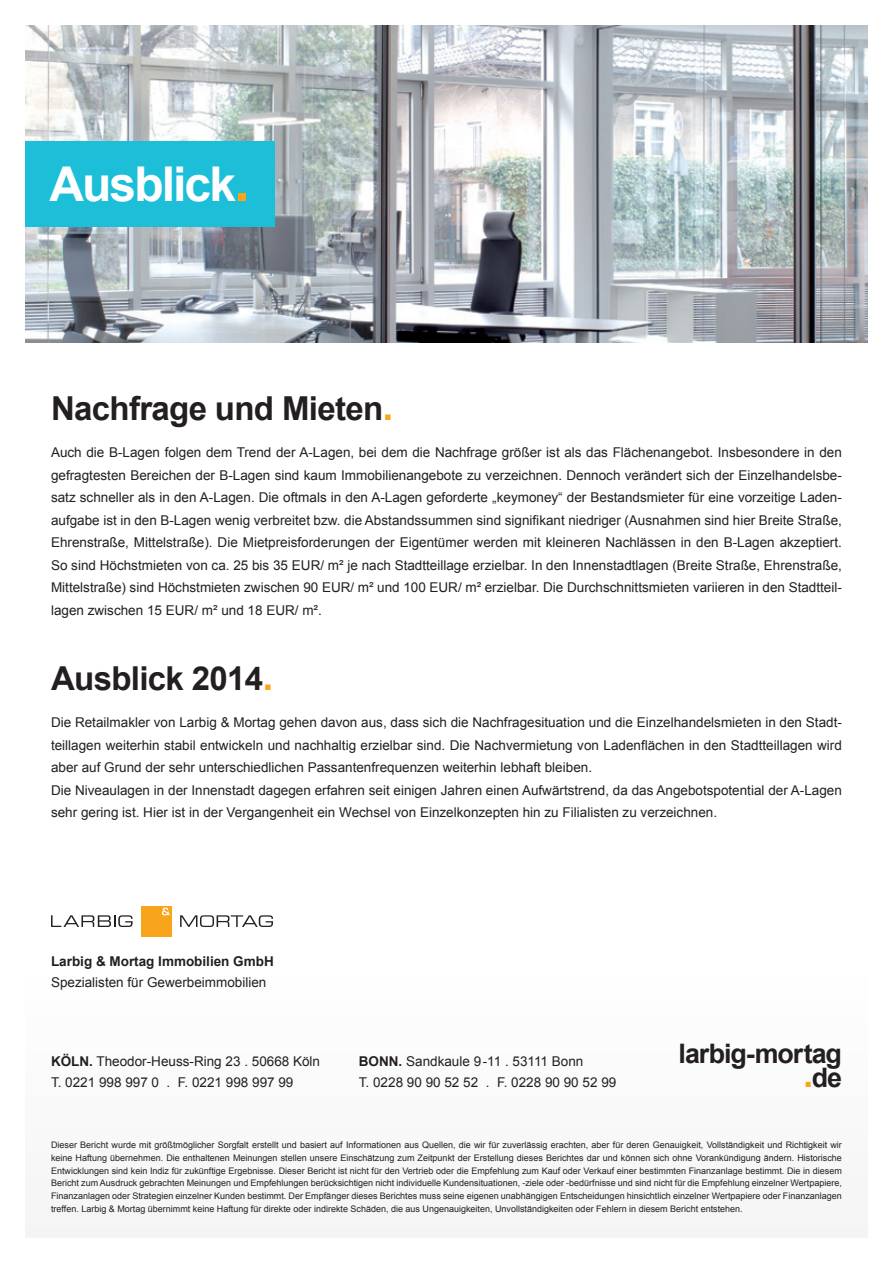
<style>
.page{position:relative;width:893px;height:1263px;background:#fff}
.page>*{position:absolute;margin:0;border:0;box-sizing:border-box;transform-origin:0 0}
.t1{font:700 48px "Arial";letter-spacing:-.04em;color:#fff}
.t2{font:700 33px "Arial";letter-spacing:-.02em;color:#231f20}
.t3{font:700 26.85px "Arial";letter-spacing:-.04em;color:#231f20}
.t4{font:13.5px/22.5px "Arial";color:#231f20;text-align:justify}
.t5{font:700 13.5px "Arial";color:#231f20}
.t6{font:9px/12.8px "Arial";color:#231f20;text-align:justify}
.s1{font-size:57px;color:#f9a51b}
.s2{font-size:39px;color:#f9a51b}
.s3{font-weight:700}
.s4{font-size:36.6px;color:#f9a51b}
</style>
<div class="page">
<div style="left:26px;top:972px;width:841px;height:265px;background:#f9f9f9"></div>
<svg style="left:51px;top:915px;width:82px;height:12px"></svg>
<svg style="left:180px;top:915px;width:93px;height:12px"></svg>
<div style="left:141px;top:906px;width:31px;height:30px;background:#f9a51b"></div>
<svg style="left:162px;top:907px;width:8px;height:8px"></svg>
<img style="left:26px;top:26px;width:841px;height:316px">
<div style="left:26px;top:141px;width:249px;height:85px;background:#1cbed8"></div>
<p class="t1" style="left:49px;top:152px;width:202px">Ausblick<span class="s1">.</span></p>
<p class="t2" style="left:51px;top:386px;width:344px">Nachfrage und Mieten<span class="s2">.</span></p>
<p class="t4" style="left:51px;top:441px;width:792px">Auch die B-Lagen folgen dem Trend der A-Lagen, bei dem die Nachfrage größer ist als das Flächenangebot. Insbesondere in den gefragtesten Bereichen der B-Lagen sind kaum Immobilienangebote zu verzeichnen. Dennoch verändert sich der Einzelhandelsbe&shy;satz schneller als in den A-Lagen. Die oftmals in den A-Lagen geforderte „keymoney“ der Bestandsmieter für eine vorzeitige Laden&shy;aufgabe ist in den B-Lagen wenig verbreitet bzw. die Abstandssummen sind signifikant niedriger (Ausnahmen sind hier Breite Straße, Ehrenstraße, Mittelstraße). Die Mietpreisforderungen der Eigentümer werden mit kleineren Nachlässen in den B-Lagen akzeptiert.<br>So sind Höchstmieten von ca. 25 bis 35 EUR/ m² je nach Stadtteillage erzielbar. In den Innenstadtlagen (Breite Straße, Ehrenstraße, Mittelstraße) sind Höchstmieten zwischen 90 EUR/ m² und 100 EUR/ m² erzielbar. Die Durchschnittsmieten variieren in den Stadtteil&shy;lagen zwischen 15 EUR/ m² und 18 EUR/ m².</p>
<p class="t2" style="left:51px;top:656px;width:224px">Ausblick 2014<span class="s2">.</span></p>
<p class="t4" style="left:51px;top:711px;width:792px">Die Retailmakler von Larbig &amp; Mortag gehen davon aus, dass sich die Nachfragesituation und die Einzelhandelsmieten in den Stadt&shy;teillagen weiterhin stabil entwickeln und nachhaltig erzielbar sind. Die Nachvermietung von Ladenflächen in den Stadtteillagen wird aber auf Grund der sehr unterschiedlichen Passantenfrequenzen weiterhin lebhaft bleiben.</p>
<p class="t4" style="left:51px;top:779px;width:792px">Die Niveaulagen in der Innenstadt dagegen erfahren seit einigen Jahren einen Aufwärtstrend, da das Angebotspotential der A-Lagen sehr gering ist. Hier ist in der Vergangenheit ein Wechsel von Einzelkonzepten hin zu Filialisten zu verzeichnen.</p>
<p class="t5" style="left:51px;top:952px;width:224px">Larbig &amp; Mortag Immobilien GmbH</p>
<p class="t4" style="left:51px;top:971px;width:217px">Spezialisten für Gewerbeimmobilien</p>
<p class="t4" style="left:51px;top:1050px;width:271px"><span class="s3">KÖLN.</span> Theodor-Heuss-Ring 23 . 50668 Köln</p>
<p class="t4" style="left:51px;top:1071px;width:244px">T. 0221 998 997 0 . F. 0221 998 997 99</p>
<p class="t4" style="left:359px;top:1050px;width:226px"><span class="s3">BONN.</span> Sandkaule 9 -11 . 53111 Bonn</p>
<p class="t4" style="left:359px;top:1071px;width:259px">T. 0228 90 90 52 52 . F. 0228 90 90 52 99</p>
<p class="t3" style="left:679px;top:1035px;width:165px">larbig-mortag</p>
<p class="t3" style="left:803px;top:1060px;width:40px"><span class="s4">.</span>de</p>
<p class="t6" style="left:51px;top:1139px;width:792px">Dieser Bericht wurde mit größtmöglicher Sorgfalt erstellt und basiert auf Informationen aus Quellen, die wir für zuverlässig erachten, aber für deren Genauigkeit, Vollständigkeit und Richtigkeit wir keine Haftung übernehmen. Die enthaltenen Meinungen stellen unsere Einschätzung zum Zeitpunkt der Erstellung dieses Berichtes dar und können sich ohne Vorankündigung ändern. Historische Entwicklungen sind kein Indiz für zukünftige Ergebnisse. Dieser Bericht ist nicht für den Vertrieb oder die Empfehlung zum Kauf oder Verkauf einer bestimmten Finanzanlage bestimmt. Die in diesem Bericht zum Ausdruck gebrachten Meinungen und Empfehlungen berücksichtigen nicht individuelle Kundensituationen, -ziele oder -bedürfnisse und sind nicht für die Empfehlung einzelner Wertpapiere, Finanzanlagen oder Strategien einzelner Kunden bestimmt. Der Empfänger dieses Berichtes muss seine eigenen unabhängigen Entscheidungen hinsichtlich einzelner Wertpapiere oder Finanzanlagen treffen. Larbig &amp; Mortag übernimmt keine Haftung für direkte oder indirekte Schäden, die aus Ungenauigkeiten, Unvollständigkeiten oder Fehlern in diesem Bericht entstehen.</p>
</div>
